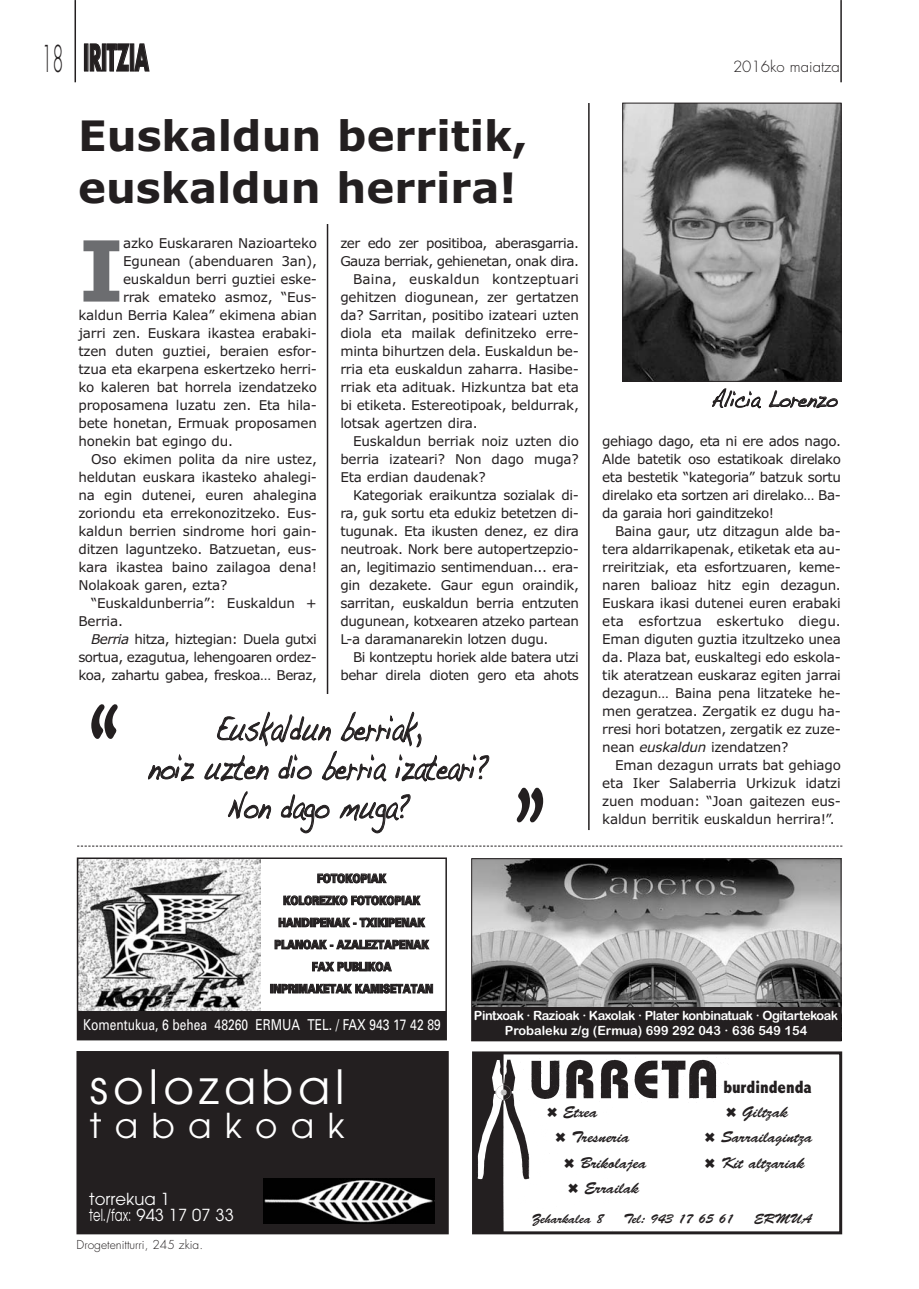
<style>
.page{position:relative;width:919px;height:1289px;background:#fff}
.page>*{position:absolute;margin:0;border:0;box-sizing:border-box;transform-origin:0 0}
.t1{font:120px "Goudy Old Style T";color:#231f20;scale:.7 1}
.t2{font:700 84.15px "Verdana";color:#6c6d70}
.t3{font:46.95px "Avant Garde";letter-spacing:.11em;color:#fff}
.t4{font:700 42px/52.5px "Verdana";color:#231f20}
.t5{font:36px/39px "Handwriting";color:#231f20;text-align:center;scale:.65 1}
.t6{font:700 36px "Futura";letter-spacing:-.005em;color:#231f20;scale:.5 1}
.t7{font:300 36px "Futura";color:#231f20;scale:.5 1}
.t8{font:34.05px "Avant Garde";letter-spacing:.39em;color:#fff}
.t9{font:22.5px "Handwriting";color:#231f20;scale:.8 1}
.t10{font:800 condensed 18px "Abadi";color:#231f20}
.t11{font:16.5px/16.5px "Avant Garde";color:#fff}
.t12{font:15.75px/25.5px "Brush Script";color:#231f20;text-align:center}
.t13{font:15px "Univers";color:#fff;scale:.8 1}
.t14{font:300 15px "Futura";color:#231f20}
.t15{font:13.5px/18px "Verdana";letter-spacing:-.015em;color:#231f20;text-align:justify}
.t16{font:13.5px "Verdana";letter-spacing:-.04em;color:#231f20}
.t17{font:13.5px "Brush Script";color:#231f20}
.t18{font:13.5px "Verdana";letter-spacing:.015em;color:#231f20}
.t19{font:12.75px/15.3px "Arial Rounded MT Bold";letter-spacing:-.035em;color:#fff;text-align:center}
.t20{font:900 12px/22px "Univers";color:#231f20;text-align:center;scale:.8 1}
.t21{font:300 12px "Futura";color:#231f20}
.s1{font-style:italic}
</style>
<div class="page">
<hr style="left:74px;top:1px;width:2px;height:81px;background:#231f20">
<hr style="left:840px;top:1px;width:1px;height:81px;background:#231f20">
<svg style="left:77px;top:845px;width:765px;height:1px"></svg>
<div style="left:78px;top:1052px;width:369px;height:180px;background:#231f20"></div>
<div style="left:76px;top:1050px;width:372px;height:184px;border:2px solid #231f20"></div>
<img style="left:263px;top:1178px;width:171px;height:45px">
<img style="left:476px;top:1055px;width:54px;height:175px">
<div style="left:472px;top:1051px;width:370px;height:183px;border:3px solid #231f20"></div>
<div style="left:508px;top:1213px;width:327px;height:16px;background:#fff"></div>
<img style="left:518px;top:1057px;width:204px;height:44px">
<img style="left:80px;top:860px;width:180px;height:151px">
<div style="left:77px;top:857px;width:370px;height:183px;border:2px solid #231f20"></div>
<div style="left:78px;top:1011px;width:368px;height:28px;background:#231f20"></div>
<hr style="left:588px;top:103px;width:1px;height:727px;background:#231f20">
<hr style="left:327px;top:224px;width:1px;height:470px;background:#231f20">
<img style="left:624px;top:105px;width:215px;height:274px">
<div style="left:622px;top:103px;width:219px;height:278px;border:1px solid #231f20"></div>
<img style="left:473px;top:860px;width:366px;height:147px">
<div style="left:471px;top:858px;width:370px;height:183px;border:1px solid #231f20"></div>
<div style="left:472px;top:1007px;width:368px;height:33px;background:#231f20"></div>
<h3 class="t7" style="left:41px;top:42px;width:46px">18</h3>
<h3 class="t6" style="left:83px;top:41px;width:133px">IRITZIA</h3>
<p class="t14" style="left:733px;top:59px;width:108px">2016ko maiatza</p>
<h3 class="t4" style="left:78px;top:113px;width:451px">Euskaldun berritik, euskaldun herrira!</h3>
<h2 class="t2" style="left:78px;top:238px;width:47px">I</h2>
<p class="t15" style="left:123px;top:235px;width:195px">azko Euskararen Nazioarteko</p>
<p class="t15" style="left:123px;top:253px;width:195px">Egunean (abenduaren 3an),</p>
<p class="t15" style="left:123px;top:271px;width:195px">euskaldun berri guztiei eske-</p>
<p class="t15" style="left:123px;top:289px;width:195px">rrak emateko asmoz, “Eus-</p>
<p class="t15" style="left:78px;top:307px;width:240px">kaldun Berria Kalea” ekimena abian</p>
<p class="t15" style="left:78px;top:325px;width:240px">jarri zen. Euskara ikastea erabaki-</p>
<p class="t15" style="left:78px;top:343px;width:240px">tzen duten guztiei, beraien esfor-</p>
<p class="t15" style="left:78px;top:361px;width:240px">tzua eta ekarpena eskertzeko herri-</p>
<p class="t15" style="left:78px;top:379px;width:240px">ko kaleren bat horrela izendatzeko</p>
<p class="t15" style="left:78px;top:397px;width:240px">proposamena luzatu zen. Eta hila-</p>
<p class="t15" style="left:78px;top:415px;width:240px">bete honetan, Ermuak proposamen</p>
<p class="t15" style="left:78px;top:433px;width:156px">honekin bat egingo du.</p>
<p class="t15" style="left:91px;top:451px;width:227px">Oso ekimen polita da nire ustez,</p>
<p class="t15" style="left:78px;top:469px;width:240px">heldutan euskara ikasteko ahalegi-</p>
<p class="t15" style="left:78px;top:487px;width:240px">na egin dutenei, euren ahalegina</p>
<p class="t15" style="left:78px;top:505px;width:240px">zoriondu eta errekonozitzeko. Eus-</p>
<p class="t15" style="left:78px;top:523px;width:240px">kaldun berrien sindrome hori gain-</p>
<p class="t15" style="left:78px;top:541px;width:240px">ditzen laguntzeko. Batzuetan, eus-</p>
<p class="t15" style="left:78px;top:559px;width:240px">kara ikastea baino zailagoa dena!</p>
<p class="t15" style="left:78px;top:577px;width:151px">Nolakoak garen, ezta?</p>
<p class="t15" style="left:91px;top:595px;width:227px">“Euskaldunberria”: Euskaldun +</p>
<p class="t15" style="left:78px;top:613px;width:46px">Berria.</p>
<p class="t16" style="left:91px;top:633px;width:227px"><span class="s1">Berria</span> hitza, hiztegian: Duela gutxi</p>
<p class="t16" style="left:78px;top:651px;width:240px">sortua, ezagutua, lehengoaren ordez-</p>
<p class="t16" style="left:78px;top:669px;width:240px">koa, zahartu gabea, freskoa… Beraz,</p>
<p class="t16" style="left:340px;top:237px;width:240px">zer edo zer positiboa, aberasgarria.</p>
<p class="t16" style="left:340px;top:255px;width:240px">Gauza berriak, gehienetan, onak dira.</p>
<p class="t18" style="left:353px;top:273px;width:227px">Baina, euskaldun kontzeptuari</p>
<p class="t15" style="left:340px;top:289px;width:240px">gehitzen diogunean, zer gertatzen</p>
<p class="t15" style="left:340px;top:307px;width:240px">da? Sarritan, positibo izateari uzten</p>
<p class="t15" style="left:340px;top:325px;width:240px">diola eta mailak definitzeko erre-</p>
<p class="t15" style="left:340px;top:343px;width:240px">minta bihurtzen dela. Euskaldun be-</p>
<p class="t15" style="left:340px;top:361px;width:240px">rria eta euskaldun zaharra. Hasibe-</p>
<p class="t15" style="left:340px;top:379px;width:240px">rriak eta adituak. Hizkuntza bat eta</p>
<p class="t15" style="left:340px;top:397px;width:240px">bi etiketa. Estereotipoak, beldurrak,</p>
<p class="t15" style="left:340px;top:415px;width:139px">lotsak agertzen dira.</p>
<p class="t15" style="left:353px;top:433px;width:227px">Euskaldun berriak noiz uzten dio</p>
<p class="t15" style="left:340px;top:451px;width:240px">berria izateari? Non dago muga?</p>
<p class="t15" style="left:340px;top:469px;width:147px">Eta erdian daudenak?</p>
<p class="t15" style="left:353px;top:487px;width:227px">Kategoriak eraikuntza sozialak di-</p>
<p class="t15" style="left:340px;top:505px;width:240px">ra, guk sortu eta edukiz betetzen di-</p>
<p class="t15" style="left:340px;top:523px;width:240px">tugunak. Eta ikusten denez, ez dira</p>
<p class="t15" style="left:340px;top:541px;width:240px">neutroak. Nork bere autopertzepzio-</p>
<p class="t15" style="left:340px;top:559px;width:240px">an, legitimazio sentimenduan... era-</p>
<p class="t15" style="left:340px;top:577px;width:240px">gin dezakete. Gaur egun oraindik,</p>
<p class="t15" style="left:340px;top:595px;width:240px">sarritan, euskaldun berria entzuten</p>
<p class="t15" style="left:340px;top:613px;width:240px">dugunean, kotxearen atzeko partean</p>
<p class="t15" style="left:340px;top:631px;width:210px">L-a daramanarekin lotzen dugu.</p>
<p class="t15" style="left:353px;top:649px;width:227px">Bi kontzeptu horiek alde batera utzi</p>
<p class="t15" style="left:340px;top:667px;width:240px">behar direla dioten gero eta ahots</p>
<h1 class="t1" style="left:84px;top:706px;width:47px">“</h1>
<h3 class="t5" style="left:148px;top:716px;width:525px">Euskaldun berriak,<br>noiz uzten dio berria izateari?<br>Non dago muga?</h3>
<p class="t20" style="left:270px;top:868px;width:205px">FOTOKOPIAK<br>KOLOREZKO FOTOKOPIAK<br>HANDIPENAK - TXIKIPENAK<br>PLANOAK - AZALEZTAPENAK<br>FAX PUBLIKOA<br>INPRIMAKETAK KAMISETATAN</p>
<h1 class="t1" style="left:510px;top:789px;width:47px">”</h1>
<h3 class="t9" style="left:711px;top:391px;width:159px">Alicia Lorenzo</h3>
<p class="t15" style="left:602px;top:433px;width:240px">gehiago dago, eta ni ere ados nago.<br>Alde batetik oso estatikoak direlako eta bestetik “kategoria” batzuk sortu direlako eta sortzen ari direlako… Ba&shy;da garaia hori gainditzeko!</p>
<p class="t15" style="left:602px;top:523px;width:240px;text-indent:13px">Baina gaur, utz ditzagun alde ba&shy;tera aldarrikapenak, etiketak eta au&shy;rreiritziak, eta esfortzuaren, keme&shy;naren balioaz hitz egin dezagun.<br>Euskara ikasi dutenei euren erabaki eta esfortzua eskertuko diegu.<br>Eman diguten guztia itzultzeko unea da. Plaza bat, euskaltegi edo eskola&shy;tik ateratzean euskaraz egiten jarrai dezagun… Baina pena litzateke he&shy;men geratzea. Zergatik ez dugu ha&shy;rresi hori botatzen, zergatik ez zuze&shy;nean <span class="s1">euskaldun</span> izendatzen?</p>
<p class="t15" style="left:602px;top:757px;width:240px;text-indent:13px">Eman dezagun urrats bat gehiago eta Iker Salaberria Urkizuk idatzi zuen moduan: “Joan gaitezen eus&shy;kaldun berritik euskaldun herrira!”.</p>
<p class="t13" style="left:83px;top:1019px;width:448px">Komentukua, 6 behea 48260 ERMUA TEL. / FAX 943 17 42 89</p>
<h3 class="t3" style="left:90px;top:1067px;width:256px">solozabal</h3>
<h3 class="t8" style="left:90px;top:1111px;width:256px">tabakoak</h3>
<p class="t11" style="left:89px;top:1191px;width:146px">torrekua 1<br>tel./fax: 943 17 07 33</p>
<p class="t21" style="left:77px;top:1238px;width:128px">Drogetenitturri, 245 zkia.</p>
<p class="t19" style="left:474px;top:1008px;width:366px">Pintxoak · Razioak · Kaxolak · Plater konbinatuak · Ogitartekoak<br>Probaleku z/g (Ermua) 699 292 043 · 636 549 154</p>
<p class="t12" style="left:547px;top:1098px;width:52px">✖ Etxea</p>
<p class="t12" style="left:555px;top:1123px;width:75px">✖ Tresneria</p>
<p class="t12" style="left:564px;top:1149px;width:84px">✖ Brikolajea</p>
<p class="t12" style="left:568px;top:1174px;width:72px">✖ Errailak</p>
<h3 class="t10" style="left:723px;top:1080px;width:90px">burdindenda</h3>
<p class="t12" style="left:704px;top:1098px;width:109px">✖ Giltzak<br>✖ Sarrailagintza ✖ Kit altzariak</p>
<p class="t17" style="left:531px;top:1210px;width:73px">Zeharkalea 8</p>
<p class="t17" style="left:624px;top:1210px;width:111px">Tel: 943 17 65 61</p>
<p class="t17" style="left:754px;top:1210px;width:60px">ERMUA</p>
</div>
